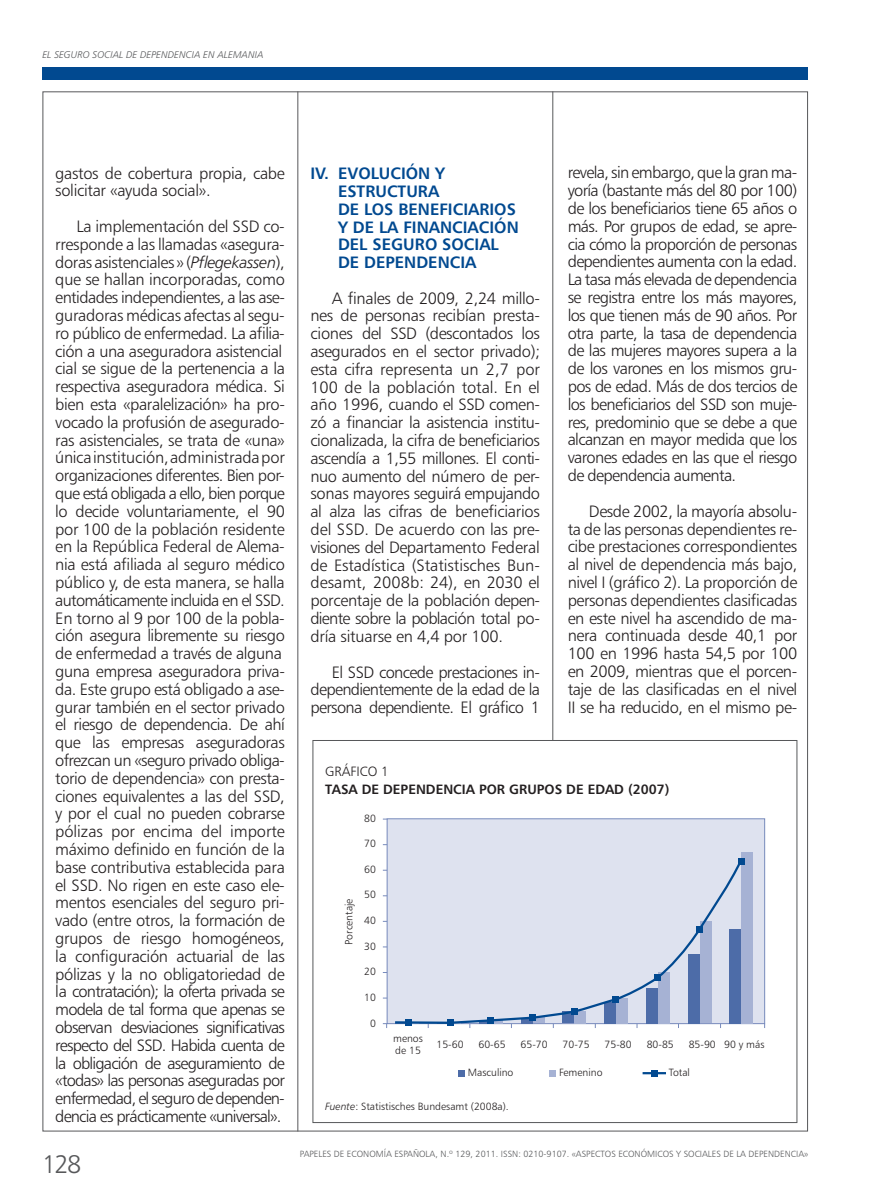
<style>
.page{position:relative;width:893px;height:1191px;background:#fff}
.page>*{position:absolute;margin:0;border:0;box-sizing:border-box;transform-origin:0 0}
.t1{font:25.5px "Humanist 777 BT Light B";color:#57585a}
.t2{font:16.5px/17.9px "Humanist 777 BT Light B";letter-spacing:-.025em;color:#231f20;text-align:justify}
.t3{font:16.5px/17.9px "Humanist 777 BT Bold B";color:#014990}
.t4{font:13.5px "Humanist 777 BT Bold B";color:#231f20}
.t5{font:13.5px "Humanist 777 BT Light B";color:#231f20}
.t6{font:10.5px/12px "Humanist 777 BT Light B";color:#231f20}
.t7{font:9.75px "Humanist 777 BT Light Italic B";color:#57585a}
.t8{font:9px "Humanist 777 BT Light B";color:#57585a}
.s1{font-family:"Humanist 777 BT Light Italic B"}
</style>
<div class="page">
<div style="left:43px;top:67px;width:765px;height:13px;background:#014990"></div>
<hr style="left:552px;top:91px;width:1px;height:649px;background:#57585a">
<hr style="left:297px;top:91px;width:1px;height:1040px;background:#57585a">
<div style="left:387px;top:818px;width:378px;height:205px;background:#dee2ef"></div>
<div style="left:387px;top:818px;width:378px;height:206px;border:1px solid #788bbc"></div>
<div style="left:458px;top:1070px;width:7px;height:6px;background:#4d6ca8"></div>
<svg style="left:550px;top:1070px;width:6px;height:6px"></svg>
<hr style="left:643px;top:1072px;width:23px;height:2px;background:#014990">
<svg style="left:651px;top:1070px;width:6px;height:6px"></svg>
<div style="left:741px;top:852px;width:12px;height:171px;background:#a6b2d4"></div>
<svg style="left:393px;top:858px;width:351px;height:167px"></svg>
<svg style="left:395px;top:1019px;width:24px;height:6px"></svg>
<div style="left:447px;top:1019px;width:7px;height:6px;background:#014990"></div>
<div style="left:488px;top:1016px;width:6px;height:7px;background:#014990"></div>
<div style="left:529px;top:1014px;width:7px;height:7px;background:#014990"></div>
<div style="left:571px;top:1008px;width:6px;height:7px;background:#014990"></div>
<svg style="left:612px;top:996px;width:6px;height:6px"></svg>
<div style="left:654px;top:974px;width:7px;height:6px;background:#014990"></div>
<svg style="left:697px;top:926px;width:6px;height:6px"></svg>
<svg style="left:739px;top:858px;width:6px;height:6px"></svg>
<p class="t7" style="left:43px;top:51px;width:223px">EL SEGURO SOCIAL DE DEPENDENCIA EN ALEMANIA</p>
<p class="t2" style="left:55px;top:165px;width:231px">gastos de cobertura propia, cabe solicitar «ayuda social».</p>
<p class="t2" style="left:55px;top:218px;width:231px;text-align:left;text-indent:21px">La implementación del SSD co&shy;rresponde a las llamadas «asegura&shy;doras asistenciales » (<span class="s1">Pflegekassen</span>), que se hallan incorporadas, como entidades independientes, a las ase&shy;guradoras médicas afectas al segu&shy;ro público de enfermedad. La afilia&shy;ción a una aseguradora asistencial cial se sigue de la pertenencia a la respectiva aseguradora médica. Si bien esta «paralelización» ha pro&shy;vocado la profusión de asegurado&shy;ras asistenciales, se trata de «una» única institución, administrada por organizaciones diferentes. Bien por&shy;que está obligada a ello, bien porque lo decide voluntariamente, el 90 por 100 de la población residente en la República Federal de Alema&shy;nia está afiliada al seguro médico público y, de esta manera, se halla automáticamente incluida en el SSD.<br>En torno al 9 por 100 de la pobla&shy;ción asegura libremente su riesgo de enfermedad a través de alguna guna empresa aseguradora priva&shy;da. Este grupo está obligado a ase&shy;gurar también en el sector privado el riesgo de dependencia. De ahí que las empresas aseguradoras ofrezcan un «seguro privado obliga&shy;torio de dependencia» con presta&shy;ciones equivalentes a las del SSD, y por el cual no pueden cobrarse pólizas por encima del importe máximo definido en función de la base contributiva establecida para el SSD. No rigen en este caso ele&shy;mentos esenciales del seguro pri&shy;vado (entre otros, la formación de grupos de riesgo homogéneos, la configuración actuarial de las pólizas y la no obligatoriedad de la contratación); la oferta privada se modela de tal forma que apenas se observan desviaciones significativas respecto del SSD. Habida cuenta de la obligación de aseguramiento de «todas» las personas aseguradas por enfermedad, el seguro de dependen&shy;dencia es prácticamente «universal».</p>
<h1 class="t1" style="left:42px;top:1153px;width:41px">128</h1>
<p class="t3" style="left:338px;top:165px;width:182px;text-indent:-28px">IV. EVOLUCIÓN Y<br>ESTRUCTURA<br>DE LOS BENEFICIARIOS<br>Y DE LA FINANCIACIÓN<br>DEL SEGURO SOCIAL<br>DE DEPENDENCIA</p>
<p class="t2" style="left:310px;top:290px;width:231px;text-indent:21px">A finales de 2009, 2,24 millo&shy;nes de personas recibían presta&shy;ciones del SSD (descontados los asegurados en el sector privado); esta cifra representa un 2,7 por 100 de la población total. En el año 1996, cuando el SSD comen&shy;zó a financiar la asistencia institu&shy;cionalizada, la cifra de beneficiarios ascendía a 1,55 millones. El conti&shy;nuo aumento del número de per&shy;sonas mayores seguirá empujando al alza las cifras de beneficiarios del SSD. De acuerdo con las pre&shy;visiones del Departamento Federal de Estadística (Statistisches Bun&shy;desamt, 2008b: 24), en 2030 el porcentaje de la población depen&shy;diente sobre la población total po&shy;dría situarse en 4,4 por 100.</p>
<p class="t2" style="left:310px;top:663px;width:231px;text-indent:21px">El SSD concede prestaciones in&shy;dependientemente de la edad de la persona dependiente. El gráfico 1</p>
<p class="t2" style="left:568px;top:165px;width:231px">revela, sin embargo, que la gran ma&shy;yoría (bastante más del 80 por 100) de los beneficiarios tiene 65 años o más. Por grupos de edad, se apre&shy;cia cómo la proporción de personas dependientes aumenta con la edad.<br>La tasa más elevada de dependencia se registra entre los más mayores, los que tienen más de 90 años. Por otra parte, la tasa de dependencia de las mujeres mayores supera a la de los varones en los mismos gru&shy;pos de edad. Más de dos tercios de los beneficiarios del SSD son muje&shy;res, predominio que se debe a que alcanzan en mayor medida que los varones edades en las que el riesgo de dependencia aumenta.</p>
<p class="t2" style="left:568px;top:503px;width:231px;text-indent:21px">Desde 2002, la mayoría absolu&shy;ta de las personas dependientes re&shy;cibe prestaciones correspondientes al nivel de dependencia más bajo, nivel I (gráfico 2). La proporción de personas dependientes clasificadas en este nivel ha ascendido de ma&shy;nera continuada desde 40,1 por 100 en 1996 hasta 54,5 por 100 en 2009, mientras que el porcen&shy;taje de las clasificadas en el nivel II se ha reducido, en el mismo pe-</p>
<p class="t5" style="left:325px;top:765px;width:65px">GRÁFICO 1</p>
<p class="t4" style="left:325px;top:783px;width:346px">TASA DE DEPENDENCIA POR GRUPOS DE EDAD (2007)</p>
<p class="t6" style="left:343px;top:944px;width:48px;rotate:-90deg">Porcentaje</p>
<p class="t6" style="left:364px;top:812px;width:13px">80</p>
<p class="t6" style="left:364px;top:838px;width:13px">70</p>
<p class="t6" style="left:364px;top:863px;width:13px">60</p>
<p class="t6" style="left:364px;top:889px;width:13px">50</p>
<p class="t6" style="left:364px;top:915px;width:13px">40</p>
<p class="t6" style="left:364px;top:940px;width:13px">30</p>
<p class="t6" style="left:364px;top:966px;width:13px">20</p>
<p class="t6" style="left:364px;top:991px;width:13px">10</p>
<p class="t6" style="left:370px;top:1017px;width:7px">0</p>
<p class="t6" style="left:393px;top:1033px;width:31px">menos de 15</p>
<p class="t6" style="left:436px;top:1039px;width:29px">15-60</p>
<p class="t6" style="left:479px;top:1039px;width:29px">60-65</p>
<p class="t6" style="left:521px;top:1039px;width:29px">65-70</p>
<p class="t6" style="left:563px;top:1039px;width:29px">70-75</p>
<p class="t6" style="left:605px;top:1039px;width:29px">75-80</p>
<p class="t6" style="left:647px;top:1039px;width:29px">80-85</p>
<p class="t6" style="left:689px;top:1039px;width:77px">85-90 90 y más</p>
<p class="t6" style="left:468px;top:1067px;width:47px">Masculino</p>
<p class="t6" style="left:559px;top:1067px;width:45px">Femenino</p>
<p class="t6" style="left:669px;top:1067px;width:23px">Total</p>
<p class="t6" style="left:325px;top:1101px;width:185px"><span class="s1">Fuente</span>: Statistisches Bundesamt (2008a).</p>
<p class="t8" style="left:300px;top:1150px;width:510px">PAPELES DE ECONOMÍA ESPAÑOLA, N.º 129, 2011. ISSN: 0210-9107. «ASPECTOS ECONÓMICOS Y SOCIALES DE LA DEPENDENCIA»</p>
</div>
